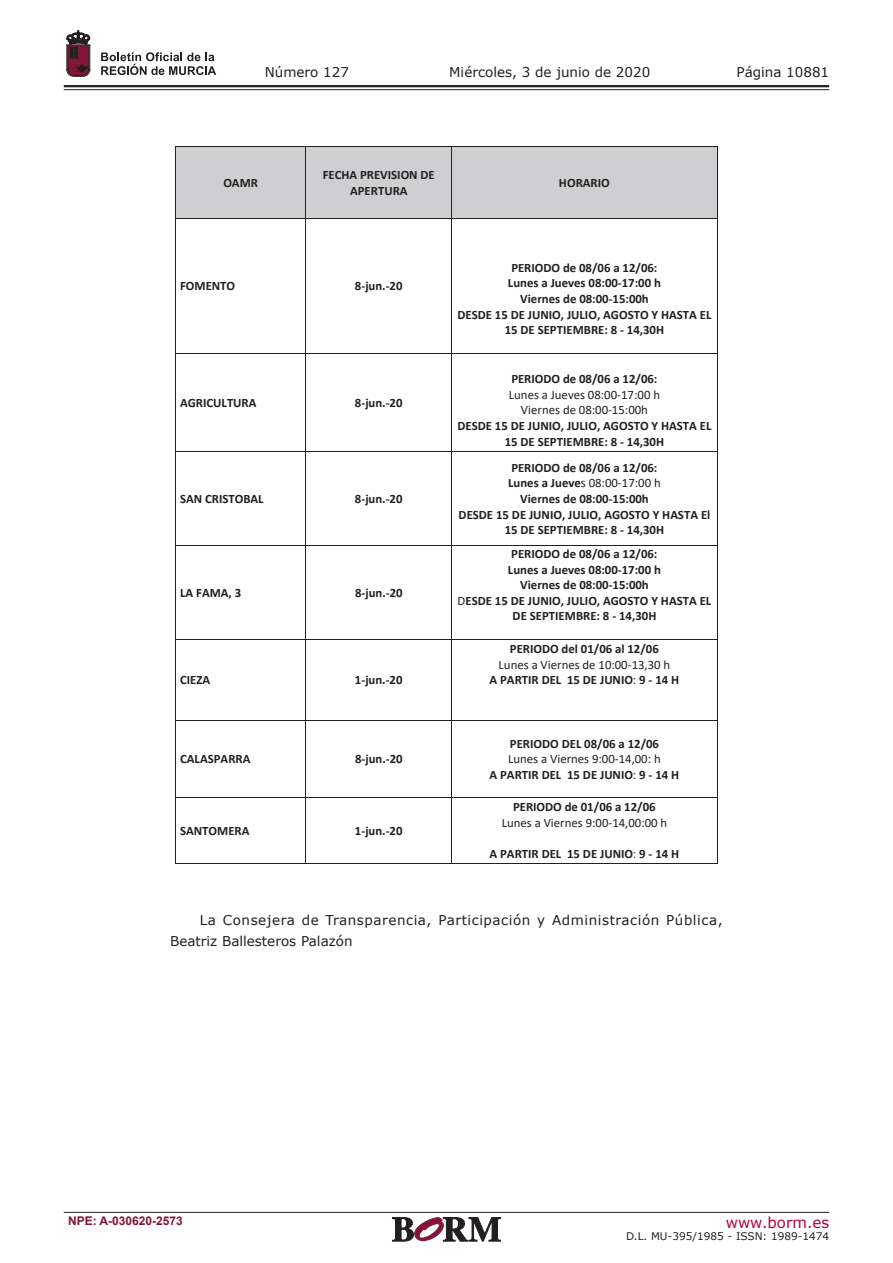
<style>
.page{position:relative;width:893px;height:1263px;background:#fff}
.page>*{position:absolute;margin:0;border:0;box-sizing:border-box;transform-origin:0 0}
.t1{font:700 15.3px "Calibri";color:#231f20}
.t2{font:15px "Verdana";color:#b30437}
.t3{font:13.5px "Verdana";color:#231f20}
.t4{font:13.5px "Verdana";letter-spacing:.04em;color:#231f20}
.t5{font:700 12.75px/15.6px "Calibri";color:#231f20;text-align:center}
.t6{font:12.75px/15.6px "Calibri";color:#231f20;text-align:center}
.t7{font:700 12px "Arial";color:#83143a}
.t8{font:10.5px "Verdana";color:#231f20}
.s1{font-weight:400}
.s2{font-weight:700}
</style>
<div class="page">
<hr style="left:64px;top:85px;width:765px;height:2px;background:#231f20">
<hr style="left:64px;top:89px;width:765px;height:1px;background:#231f20">
<svg style="left:101px;top:52px;width:115px;height:23px"></svg>
<svg style="left:67px;top:31px;width:23px;height:45px"></svg>
<hr style="left:64px;top:1212px;width:765px;height:1px;background:#231f20">
<svg style="left:392px;top:1217px;width:109px;height:24px"></svg>
<div style="left:176px;top:147px;width:129px;height:71px;background:#cfcfd1"></div>
<div style="left:306px;top:147px;width:145px;height:71px;background:#cfcfd1"></div>
<div style="left:452px;top:147px;width:265px;height:71px;background:#cfcfd1"></div>
<hr style="left:175px;top:146px;width:543px;height:1px;background:#231f20">
<hr style="left:175px;top:147px;width:1px;height:71px;background:#231f20">
<hr style="left:306px;top:147px;width:1px;height:71px;background:#231f20">
<hr style="left:451px;top:147px;width:1px;height:71px;background:#231f20">
<hr style="left:717px;top:147px;width:1px;height:71px;background:#231f20">
<hr style="left:175px;top:218px;width:543px;height:1px;background:#231f20">
<hr style="left:175px;top:219px;width:1px;height:134px;background:#231f20">
<hr style="left:306px;top:219px;width:1px;height:134px;background:#231f20">
<hr style="left:451px;top:219px;width:1px;height:134px;background:#231f20">
<hr style="left:717px;top:219px;width:1px;height:134px;background:#231f20">
<hr style="left:175px;top:353px;width:543px;height:1px;background:#231f20">
<hr style="left:175px;top:353px;width:1px;height:98px;background:#231f20">
<hr style="left:306px;top:353px;width:1px;height:98px;background:#231f20">
<hr style="left:451px;top:353px;width:1px;height:98px;background:#231f20">
<hr style="left:717px;top:353px;width:1px;height:98px;background:#231f20">
<hr style="left:175px;top:451px;width:543px;height:1px;background:#231f20">
<hr style="left:175px;top:452px;width:1px;height:93px;background:#231f20">
<hr style="left:306px;top:452px;width:1px;height:93px;background:#231f20">
<hr style="left:451px;top:452px;width:1px;height:93px;background:#231f20">
<hr style="left:717px;top:452px;width:1px;height:93px;background:#231f20">
<hr style="left:175px;top:545px;width:543px;height:1px;background:#231f20">
<hr style="left:175px;top:546px;width:1px;height:93px;background:#231f20">
<hr style="left:306px;top:546px;width:1px;height:93px;background:#231f20">
<hr style="left:451px;top:546px;width:1px;height:93px;background:#231f20">
<hr style="left:717px;top:546px;width:1px;height:93px;background:#231f20">
<hr style="left:175px;top:639px;width:543px;height:1px;background:#231f20">
<hr style="left:175px;top:640px;width:1px;height:80px;background:#231f20">
<hr style="left:306px;top:640px;width:1px;height:80px;background:#231f20">
<hr style="left:451px;top:640px;width:1px;height:80px;background:#231f20">
<hr style="left:717px;top:640px;width:1px;height:80px;background:#231f20">
<hr style="left:175px;top:720px;width:543px;height:1px;background:#231f20">
<hr style="left:175px;top:721px;width:1px;height:76px;background:#231f20">
<hr style="left:306px;top:721px;width:1px;height:76px;background:#231f20">
<hr style="left:451px;top:721px;width:1px;height:76px;background:#231f20">
<hr style="left:717px;top:721px;width:1px;height:76px;background:#231f20">
<hr style="left:175px;top:797px;width:543px;height:1px;background:#231f20">
<hr style="left:175px;top:798px;width:1px;height:66px;background:#231f20">
<hr style="left:175px;top:863px;width:131px;height:1px;background:#231f20">
<hr style="left:306px;top:798px;width:1px;height:66px;background:#231f20">
<hr style="left:306px;top:863px;width:145px;height:1px;background:#231f20">
<hr style="left:451px;top:798px;width:1px;height:66px;background:#231f20">
<hr style="left:452px;top:863px;width:265px;height:1px;background:#231f20">
<hr style="left:717px;top:798px;width:1px;height:66px;background:#231f20">
<p class="t3" style="left:265px;top:62px;width:86px">Número 127</p>
<p class="t3" style="left:449px;top:62px;width:203px">Miércoles, 3 de junio de 2020</p>
<p class="t3" style="left:736px;top:62px;width:94px">Página 10881</p>
<p class="t5" style="left:223px;top:175px;width:36px">OAMR</p>
<p class="t5" style="left:323px;top:167px;width:114px">FECHA PREVISION DE<br>APERTURA</p>
<p class="t5" style="left:559px;top:175px;width:52px">HORARIO</p>
<p class="t5" style="left:180px;top:278px;width:57px">FOMENTO</p>
<p class="t5" style="left:355px;top:278px;width:49px">8‐jun.‐20</p>
<p class="t5" style="left:180px;top:394px;width:78px">AGRICULTURA</p>
<p class="t5" style="left:355px;top:394px;width:49px">8‐jun.‐20</p>
<p class="t5" style="left:180px;top:491px;width:85px">SAN CRISTOBAL</p>
<p class="t5" style="left:355px;top:491px;width:49px">8‐jun.‐20</p>
<p class="t5" style="left:180px;top:585px;width:63px">LA FAMA, 3</p>
<p class="t5" style="left:355px;top:585px;width:49px">8‐jun.‐20</p>
<p class="t5" style="left:180px;top:672px;width:32px">CIEZA</p>
<p class="t5" style="left:355px;top:672px;width:49px">1‐jun.‐20</p>
<p class="t5" style="left:180px;top:751px;width:72px">CALASPARRA</p>
<p class="t5" style="left:355px;top:751px;width:49px">8‐jun.‐20</p>
<p class="t5" style="left:180px;top:822px;width:71px">SANTOMERA</p>
<p class="t5" style="left:355px;top:822px;width:49px">1‐jun.‐20</p>
<p class="t5" style="left:457px;top:260px;width:255px">PERIODO de 08/06 a 12/06:<br>Lunes a Jueves 08:00‐17:00 h<br>Viernes de 08:00‐15:00h<br>DESDE 15 DE JUNIO, JULIO, AGOSTO Y HASTA EL<br>15 DE SEPTIEMBRE: 8 ‐ 14,30H</p>
<p class="t5" style="left:511px;top:371px;width:148px">PERIODO de 08/06 a 12/06:</p>
<p class="t6" style="left:509px;top:386px;width:153px">Lunes a Jueves 08:00‐17:00 h<br>Viernes de 08:00‐15:00h</p>
<p class="t5" style="left:457px;top:418px;width:255px">DESDE 15 DE JUNIO, JULIO, AGOSTO Y HASTA EL<br>15 DE SEPTIEMBRE: 8 ‐ 14,30H</p>
<p class="t5" style="left:459px;top:459px;width:253px">PERIODO de 08/06 a 12/06:<br>Lunes a Jueve<span class="s1">s 08:00‐17:00 h<br></span>Viernes de 08:00‐15:00h<br>DESDE 15 DE JUNIO, JULIO, AGOSTO Y HASTA El<br>15 DE SEPTIEMBRE: 8 ‐ 14,30H</p>
<p class="t5" style="left:458px;top:546px;width:255px">PERIODO de 08/06 a 12/06:<br>Lunes a Jueves 08:00‐17:00 h<br>Viernes de 08:00‐15:00h<br><span class="s1">D</span>ESDE 15 DE JUNIO, JULIO, AGOSTO Y HASTA EL<br>DE SEPTIEMBRE: 8 ‐ 14,30H</p>
<p class="t5" style="left:510px;top:641px;width:150px">PERIODO del 01/06 al 12/06</p>
<p class="t6" style="left:489px;top:656px;width:191px">Lunes a Viernes de 10:00‐13,30 h<br><span class="s2">A PARTIR DEL 15 DE JUNIO</span>: <span class="s2">9 ‐ 14 H</span></p>
<p class="t5" style="left:510px;top:736px;width:151px">PERIODO DEL 08/06 a 12/06</p>
<p class="t6" style="left:489px;top:751px;width:191px">Lunes a Viernes 9:00‐14,00: h<br><span class="s2">A PARTIR DEL 15 DE JUNIO</span>: <span class="s2">9 ‐ 14 H</span></p>
<p class="t5" style="left:513px;top:799px;width:144px">PERIODO de 01/06 a 12/06</p>
<p class="t6" style="left:502px;top:815px;width:167px">Lunes a Viernes 9:00‐14,00:00 h</p>
<p class="t5" style="left:489px;top:846px;width:191px">A PARTIR DEL 15 DE JUNIO<span class="s1">:</span> 9 ‐ 14 H</p>
<p class="t4" style="left:200px;top:910px;width:524px">La Consejera de Transparencia, Participación y Administración Pública,</p>
<p class="t1" style="left:361px;top:911px;width:173px">Beatriz Ballesteros Palazón</p>
<p class="t3" style="left:170px;top:931px;width:184px">Beatriz Ballesteros Palazón</p>
<p class="t7" style="left:68px;top:1212px;width:116px">NPE: A-030620-2573</p>
<p class="t2" style="left:726px;top:1212px;width:105px">www.borm.es</p>
<p class="t8" style="left:626px;top:1229px;width:205px">D.L. MU-395/1985 - ISSN: 1989-1474</p>
</div>
